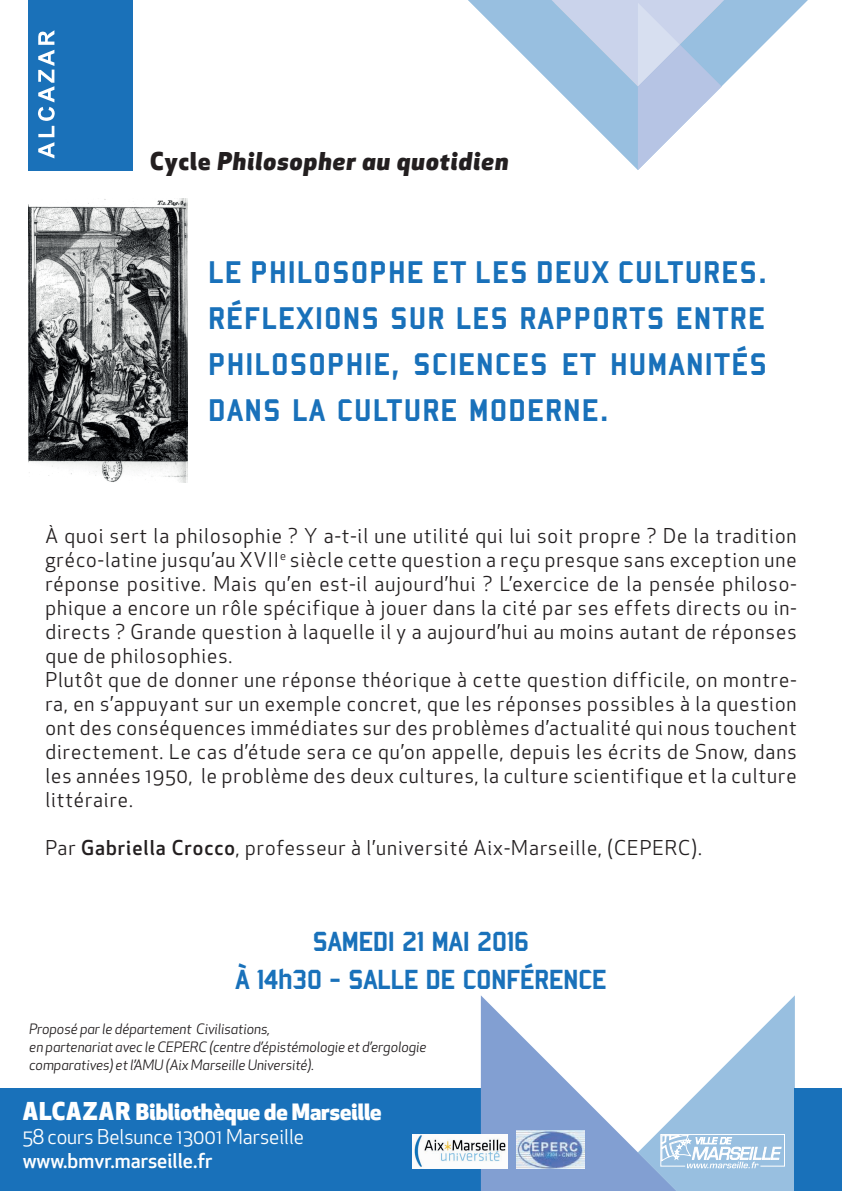
<style>
.page{position:relative;width:842px;height:1191px;background:#fff}
.page>*{position:absolute;margin:0;border:0;box-sizing:border-box;transform-origin:0 0}
.t1{font:34px/46px "Bombardier";letter-spacing:.05em;color:#1971ba;text-align:justify}
.t2{font:30px/38px "Bombardier";color:#1971ba;text-align:center}
.t3{font:italic 800 24px "Apex New";letter-spacing:.05em;color:#231f20}
.t4{font:800 22px "Apex New";color:#fff}
.t5{font:20px/24px "Apex New";letter-spacing:.05em;color:#231f20}
.t6{font:20px "Apex New";color:#fff}
.t7{font:500 20px "Apex New";color:#fff}
.t8{font:italic 14px/18px "Apex New";letter-spacing:-.005em;color:#231f20}
.s1{font-style:normal}
.s2{font-weight:500}
.s3{font-size:24px}
</style>
<div class="page">
<div style="left:28px;top:0;width:104px;height:170px;background:#1a71b9"></div>
<svg style="left:38px;top:30px;width:17px;height:128px"></svg>
<div style="left:0;top:1089px;width:481px;height:102px;background:#1971ba"></div>
<div style="left:795px;top:1089px;width:47px;height:102px;background:#1971ba"></div>
<svg style="left:468px;top:0;width:340px;height:70px"></svg>
<svg style="left:537px;top:0;width:201px;height:170px"></svg>
<svg style="left:481px;top:995px;width:314px;height:196px"></svg>
<img style="left:517px;top:1130px;width:67px;height:38px">
<img style="left:28px;top:198px;width:159px;height:284px">
<img style="left:413px;top:1134px;width:94px;height:34px">
<p class="t3" style="left:150px;top:145px;width:360px"><span class="s1">Cycle</span> Philosopher au quotidien</p>
<h1 class="t1" style="left:208px;top:249px;width:560px">LE PHILOSOPHE ET LES DEUX CULTURES.<br>RÉFLEXIONS SUR LES RAPPORTS ENTRE PHILOSOPHIE, SCIENCES ET HUMANITÉS DANS LA CULTURE MODERNE.</h1>
<p class="t5" style="left:45px;top:523px;width:753px">À quoi sert la philosophie ? Y a-t-il une utilité qui lui soit propre ? De la tradition gréco-latine jusqu’au XVII<sup>e</sup> siècle cette question a reçu presque sans exception une réponse positive. Mais qu’en est-il aujourd’hui ? L’exercice de la pensée philoso&shy;phique a encore un rôle spécifique à jouer dans la cité par ses effets directs ou in&shy;directs ? Grande question à laquelle il y a aujourd’hui au moins autant de réponses que de philosophies.<br>Plutôt que de donner une réponse théorique à cette question difficile, on montre&shy;ra, en s’appuyant sur un exemple concret, que les réponses possibles à la question ont des conséquences immédiates sur des problèmes d’actualité qui nous touchent directement. Le cas d’étude sera ce qu’on appelle, depuis les écrits de Snow, dans les années 1950, le problème des deux cultures, la culture scientifique et la culture littéraire.</p>
<p class="t5" style="left:45px;top:835px;width:658px">Par <span class="s2">Gabriella Crocco</span>, professeur à l’université Aix-Marseille, (CEPERC).</p>
<h2 class="t2" style="left:235px;top:921px;width:373px">SAMEDI 21 MAI 2016<br>À 14h30 - SALLE DE CONFÉRENCE</h2>
<p class="t8" style="left:29px;top:1019px;width:399px">Proposé par le département Civilisations,<br>en partenariat avec le CEPERC (centre d’épistémologie et d’ergologie comparatives) et l’AMU (Aix Marseille Université).</p>
<p class="t4" style="left:23px;top:1096px;width:360px"><span class="s3">ALCAZAR</span> Bibliothèque de Marseille</p>
<p class="t6" style="left:23px;top:1124px;width:283px">58 cours Belsunce 13001 Marseille</p>
<p class="t7" style="left:23px;top:1147px;width:191px">www.bmvr.marseille.fr</p>
</div>
